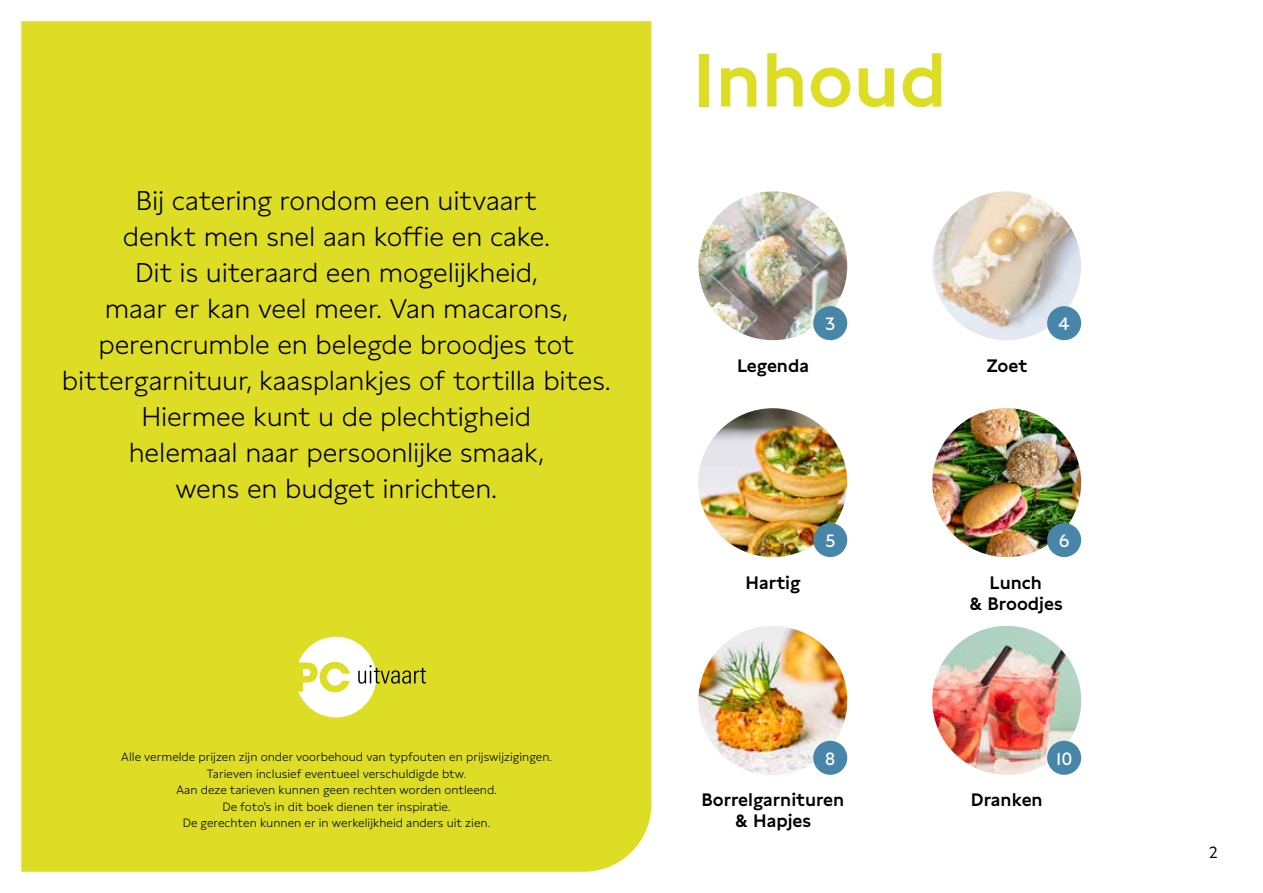
<style>
.page{position:relative;width:1263px;height:893px;background:#fff}
.page>*{position:absolute;margin:0;border:0;box-sizing:border-box;transform-origin:0 0}
.t1{font:600 75px "Lynstone";color:#dedd26}
.t2{font:300 27px/36px "Lynstone";letter-spacing:-.005em;color:#000;text-align:center}
.t3{font:600 18px/21px "Lynstone";color:#000;text-align:center}
.t4{font:18px "Lynstone";color:#fff}
.t5{font:16.5px "Lynstone";color:#000}
.t6{font:300 12px/16.5px "Lynstone";color:#000;text-align:center}
</style>
<div class="page">
<div style="left:21px;top:21px;width:630px;height:851px;background:#dedd26"></div>
<img style="left:698px;top:191px;width:149px;height:149px">
<img style="left:698px;top:408px;width:149px;height:149px;border-radius:74px">
<img style="left:698px;top:626px;width:149px;height:149px;border-radius:74px">
<img style="left:932px;top:191px;width:149px;height:149px">
<img style="left:932px;top:408px;width:149px;height:149px;border-radius:74px">
<img style="left:932px;top:626px;width:149px;height:149px;border-radius:74px">
<div style="left:813px;top:306px;width:34px;height:34px;background:#4786a8;border-radius:50%"></div>
<div style="left:813px;top:523px;width:34px;height:34px;background:#4786a8;border-radius:50%"></div>
<div style="left:813px;top:741px;width:34px;height:34px;background:#4786a8;border-radius:50%"></div>
<div style="left:1047px;top:306px;width:34px;height:34px;background:#4786a8;border-radius:50%"></div>
<div style="left:1047px;top:523px;width:34px;height:34px;background:#4786a8;border-radius:50%"></div>
<div style="left:1047px;top:741px;width:34px;height:34px;background:#4786a8;border-radius:50%"></div>
<svg style="left:298px;top:637px;width:128px;height:80px"></svg>
<p class="t2" style="left:62px;top:180px;width:550px">Bij catering rondom een uitvaart<br>denkt men snel aan koffie en cake.<br>Dit is uiteraard een mogelijkheid,<br>maar er kan veel meer. Van macarons, perencrumble en belegde broodjes tot bittergarnituur, kaasplankjes of tortilla bites.<br>Hiermee kunt u de plechtigheid<br>helemaal naar persoonlijke smaak,<br>wens en budget inrichten.</p>
<p class="t6" style="left:121px;top:748px;width:433px">Alle vermelde prijzen zijn onder voorbehoud van typfouten en prijswijzigingen.<br>Tarieven inclusief eventueel verschuldigde btw.<br>Aan deze tarieven kunnen geen rechten worden ontleend.<br>De foto's in dit boek dienen ter inspiratie.<br>De gerechten kunnen er in werkelijkheid anders uit zien.</p>
<h1 class="t1" style="left:692px;top:23px;width:256px">Inhoud</h1>
<p class="t4" style="left:825px;top:310px;width:11px">3</p>
<p class="t4" style="left:1058px;top:310px;width:13px">4</p>
<p class="t3" style="left:737px;top:354px;width:74px">Legenda</p>
<p class="t3" style="left:986px;top:354px;width:42px">Zoet</p>
<p class="t4" style="left:825px;top:527px;width:12px">5</p>
<p class="t4" style="left:1059px;top:527px;width:12px">6</p>
<p class="t3" style="left:745px;top:570px;width:56px">Hartig</p>
<p class="t3" style="left:969px;top:570px;width:95px">Lunch<br>&amp; Broodjes</p>
<p class="t4" style="left:825px;top:745px;width:12px">8</p>
<p class="t4" style="left:1056px;top:745px;width:18px">10</p>
<p class="t3" style="left:701px;top:788px;width:144px">Borrelgarnituren &amp; Hapjes</p>
<p class="t3" style="left:971px;top:788px;width:73px">Dranken</p>
<p class="t5" style="left:1209px;top:839px;width:11px">2</p>
</div>
